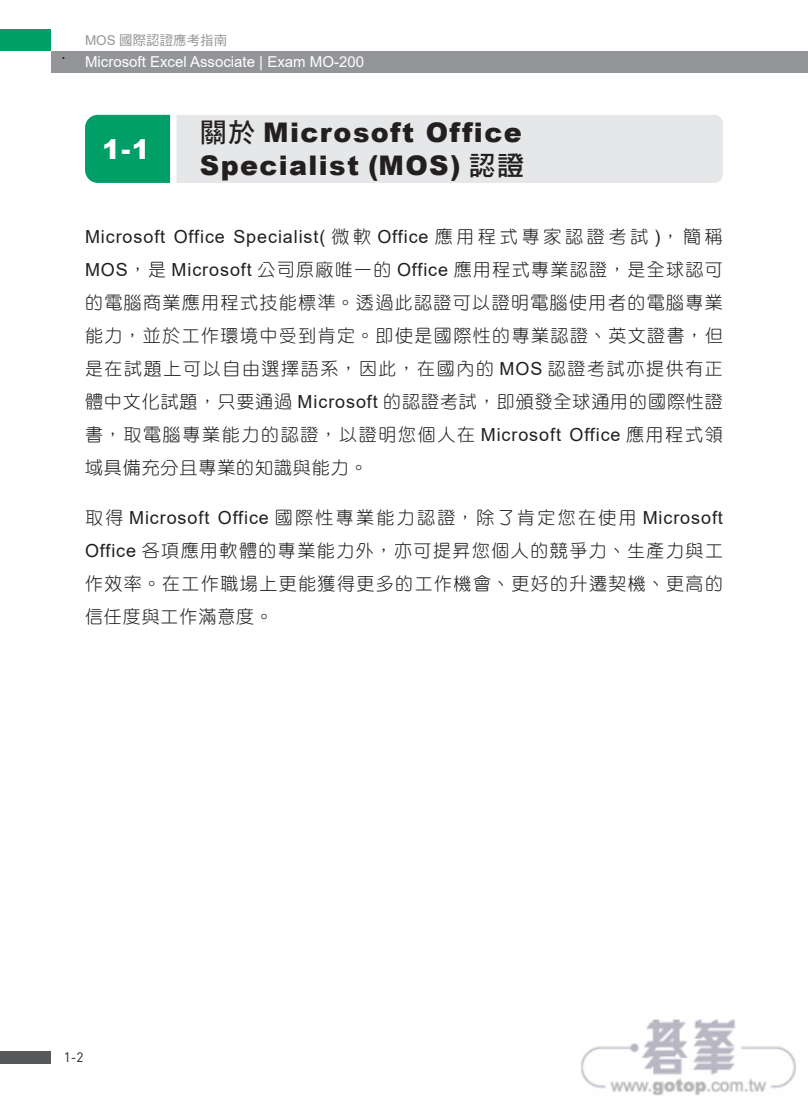
<style>
.page{position:relative;width:808px;height:1106px;background:#fff}
.page>*{position:absolute;margin:0;border:0;box-sizing:border-box;transform-origin:0 0}
.t1{font:900 27px/33px "Arial";letter-spacing:.05em;color:#231f20}
.t2{font:900 27px "Arial";color:#fff}
.t3{font:18px/33px "DF Yuan Std W3";letter-spacing:.08em;color:#231f20;text-align:justify}
.t4{font:18px "Arial";letter-spacing:.05em;color:#231f20}
.t5{font:15px "Arial";color:#fff}
.t6{font:13.5px "DF Hei Std W5";color:#939598}
.t7{font:13.5px "DIN";color:#231f20}
.s1{font-family:"Arial"}
.s2{font-family:"DF Hei Std W7";font-weight:400}
.s3{font-family:"DF Yuan Std W3"}
</style>
<div class="page">
<div style="left:51px;top:51px;width:757px;height:21px;background:#939598"></div>
<div style="left:0;top:30px;width:51px;height:21px;background:#009f68"></div>
<div style="left:0;top:1050px;width:51px;height:13px;background:#57585a"></div>
<div style="left:85px;top:115px;width:85px;height:68px;background:#009f68"></div>
<div style="left:176px;top:115px;width:547px;height:68px;background:#e6e7e9"></div>
<img style="left:581px;top:1019px;width:215px;height:77px">
<p class="t6" style="left:85px;top:33px;width:144px"><span class="s1">MOS</span> 國際認證應考指南</p>
<p class="t5" style="left:85px;top:51px;width:280px">Microsoft Excel Associate | Exam MO-200</p>
<h1 class="t2" style="left:102px;top:130px;width:49px">1-1</h1>
<h1 class="t1" style="left:200px;top:115px;width:326px"><span class="s2">關於</span> Microsoft Office<br>Specialist (MOS) <span class="s2">認證</span></h1>
<p class="t4" style="left:85px;top:224px;width:639px">Microsoft Office Specialist( <span class="s3">微軟</span> Office <span class="s3">應用程式專家認證考試</span> )<span class="s3">，簡稱</span></p>
<p class="t3" style="left:85px;top:253px;width:639px"><span class="s1">MOS</span>，是 <span class="s1">Microsoft</span> 公司原廠唯一的 <span class="s1">Office</span> 應用程式專業認證，是全球認可的電腦商業應用程式技能標準。透過此認證可以證明電腦使用者的電腦專業能力，並於工作環境中受到肯定。即使是國際性的專業認證、英文證書，但是在試題上可以自由選擇語系，因此，在國內的 <span class="s1">MOS</span> 認證考試亦提供有正體中文化試題，只要通過 <span class="s1">Microsoft</span> 的認證考試，即頒發全球通用的國際性證書，取電腦專業能力的認證，以證明您個人在 <span class="s1">Microsoft Office</span> 應用程式領域具備充分且專業的知識與能力。</p>
<p class="t4" style="left:85px;top:505px;width:639px"><span class="s3">取得</span> Microsoft Office <span class="s3">國際性專業能力認證，除了肯定您在使用</span> Microsoft</p>
<p class="t3" style="left:85px;top:534px;width:639px"><span class="s1">Office</span> 各項應用軟體的專業能力外，亦可提昇您個人的競爭力、生產力與工作效率。在工作職場上更能獲得更多的工作機會、更好的升遷契機、更高的信任度與工作滿意度。</p>
<p class="t7" style="left:64px;top:1048px;width:21px">1-2</p>
</div>
